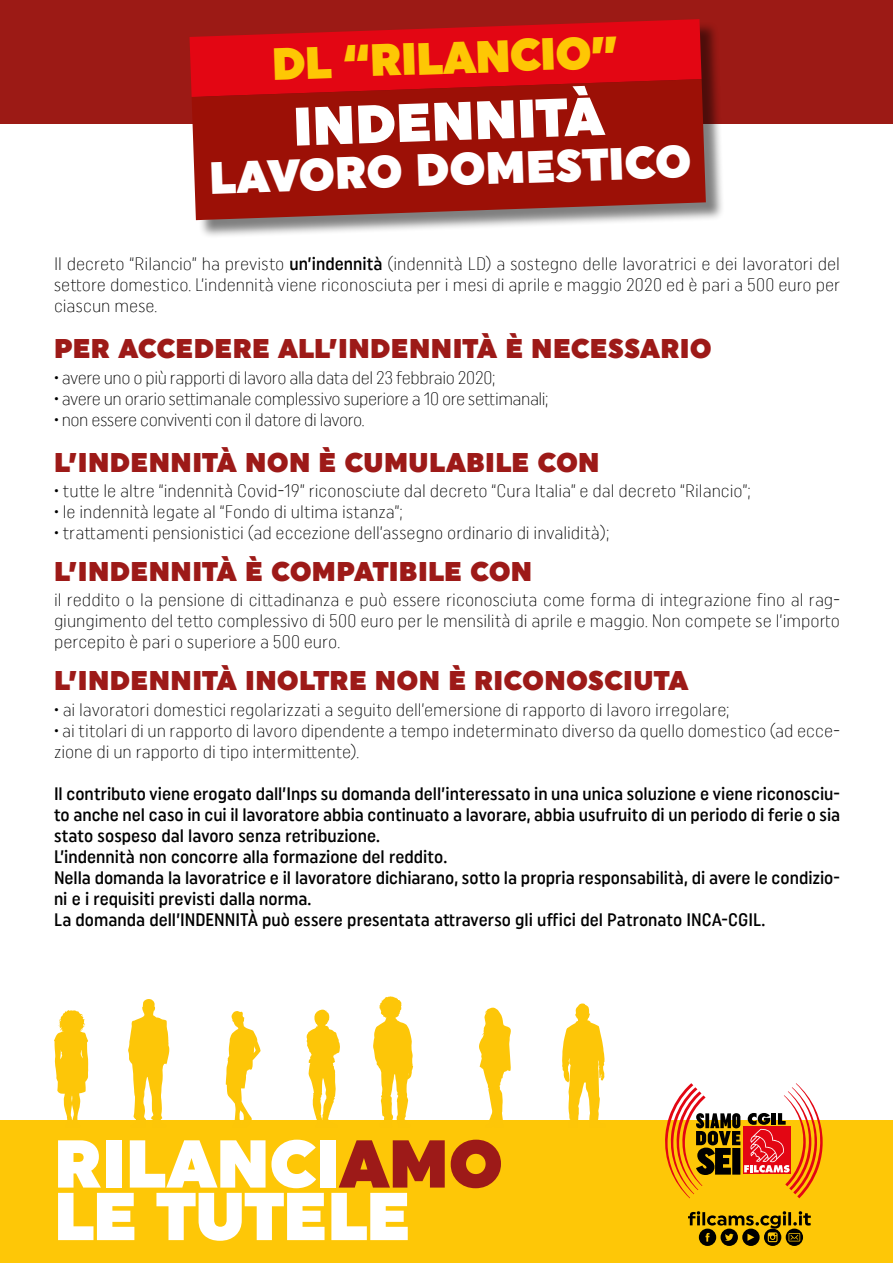
<style>
.page{position:relative;width:893px;height:1263px;background:#fff}
.page>*{position:absolute;margin:0;border:0;box-sizing:border-box;transform-origin:0 0}
.t1{font:67.5px/52.5px "Uniform Regular 5";letter-spacing:-.01em;color:#fff}
.t2{font:54px "Uniform Regular 5";color:#fff}
.t3{font:45px "Uniform Regular 5";color:#fff}
.t4{font:45px "Uniform Regular 5";color:#fec704}
.t5{font:27px "Uniform Regular 5";letter-spacing:.01em;color:#9d1a18}
.t6{font:300 18px/21px "Uniform Condensed";color:#000;text-align:justify}
.t7{font:18px/21px "Uniform Condensed 2";color:#000}
.t8{font:300 18px "Uniform Condensed";letter-spacing:-.025em;color:#000}
.s1{font-family:"Uniform Condensed 2";font-weight:400}
.s2{color:#9d1a18}
</style>
<div class="page">
<div style="left:0;top:0;width:893px;height:123px;background:#9c1a15"></div>
<div style="left:0;top:1120px;width:893px;height:143px;background:#fec707"></div>
<svg style="left:665px;top:1083px;width:158px;height:115px"></svg>
<svg style="left:688px;top:1211px;width:123px;height:35px"></svg>
<div style="left:191px;top:21px;width:534px;height:218px;background:#000;opacity:.5"></div>
<svg style="left:192px;top:79px;width:514px;height:141px;fill:#9c1006"></svg>
<svg style="left:190px;top:19px;width:512px;height:78px"></svg>
<svg style="left:128px;top:999px;width:41px;height:121px"></svg>
<svg style="left:373px;top:996px;width:40px;height:124px"></svg>
<svg style="left:306px;top:1009px;width:34px;height:111px"></svg>
<svg style="left:54px;top:1010px;width:34px;height:110px"></svg>
<svg style="left:479px;top:1007px;width:32px;height:113px"></svg>
<svg style="left:226px;top:1011px;width:35px;height:109px"></svg>
<svg style="left:562px;top:1003px;width:43px;height:117px"></svg>
<h3 class="t4" style="left:271px;top:37px;width:349px;rotate:-2deg">DL “RILANCIO”</h3>
<h2 class="t2" style="left:292px;top:95px;width:313px;rotate:-2deg">INDENNITÀ</h2>
<h3 class="t3" style="left:208px;top:151px;width:484px;rotate:-2deg">LAVORO DOMESTICO</h3>
<p class="t6" style="left:54px;top:253px;width:788px">Il decreto “Rilancio” ha previsto <span class="s1">un’indennità</span> (indennità LD) a sostegno delle lavoratrici e dei lavoratori del settore domestico. L’indennità viene riconosciuta per i mesi di aprile e maggio 2020 ed è pari a 500 euro per ciascun mese.</p>
<h3 class="t5" style="left:54px;top:333px;width:659px">PER ACCEDERE ALL’INDENNITÀ È NECESSARIO</h3>
<p class="t8" style="left:54px;top:366px;width:443px">• avere uno o più rapporti di lavoro alla data del 23 febbraio 2020;</p>
<p class="t8" style="left:54px;top:387px;width:496px">• avere un orario settimanale complessivo superiore a 10 ore settimanali;</p>
<p class="t8" style="left:54px;top:408px;width:312px">• non essere conviventi con il datore di lavoro.</p>
<h3 class="t5" style="left:54px;top:446px;width:547px">L’INDENNITÀ NON È CUMULABILE CON</h3>
<p class="t6" style="left:54px;top:480px;width:698px">• tutte le altre “indennità Covid-19” riconosciute dal decreto “Cura Italia” e dal decreto “Rilancio”;</p>
<p class="t6" style="left:54px;top:501px;width:350px">• le indennità legate al “Fondo di ultima istanza”;</p>
<p class="t6" style="left:54px;top:522px;width:557px">• trattamenti pensionistici (ad eccezione dell’assegno ordinario di invalidità);</p>
<h3 class="t5" style="left:54px;top:555px;width:480px">L’INDENNITÀ È COMPATIBILE CON</h3>
<p class="t6" style="left:54px;top:589px;width:788px">il reddito o la pensione di cittadinanza e può essere riconosciuta come forma di integrazione fino al rag&shy;giungimento del tetto complessivo di 500 euro per le mensilità di aprile e maggio. Non compete se l’importo percepito è pari o superiore a 500 euro.</p>
<h3 class="t5" style="left:54px;top:665px;width:636px">L’INDENNITÀ INOLTRE NON È RICONOSCIUTA</h3>
<p class="t6" style="left:54px;top:698px;width:677px">• ai lavoratori domestici regolarizzati a seguito dell’emersione di rapporto di lavoro irregolare;</p>
<p class="t6" style="left:54px;top:719px;width:788px">• ai titolari di un rapporto di lavoro dipendente a tempo indeterminato diverso da quello domestico (ad ecce&shy;zione di un rapporto di tipo intermittente).</p>
<p class="t7" style="left:54px;top:782px;width:788px">Il contributo viene erogato dall’Inps su domanda dell’interessato in una unica soluzione e viene riconosciu&shy;to anche nel caso in cui il lavoratore abbia continuato a lavorare, abbia usufruito di un periodo di ferie o sia stato sospeso dal lavoro senza retribuzione.<br>L’indennità non concorre alla formazione del reddito.<br>Nella domanda la lavoratrice e il lavoratore dichiarano, sotto la propria responsabilità, di avere le condizio&shy;ni e i requisiti previsti dalla norma.<br>La domanda dell’INDENNITÀ può essere presentata attraverso gli uffici del Patronato INCA-CGIL.</p>
<h1 class="t1" style="left:54px;top:1137px;width:451px">RILANCI<span class="s2">AMO<br></span>LE TUTELE</h1>
</div>
